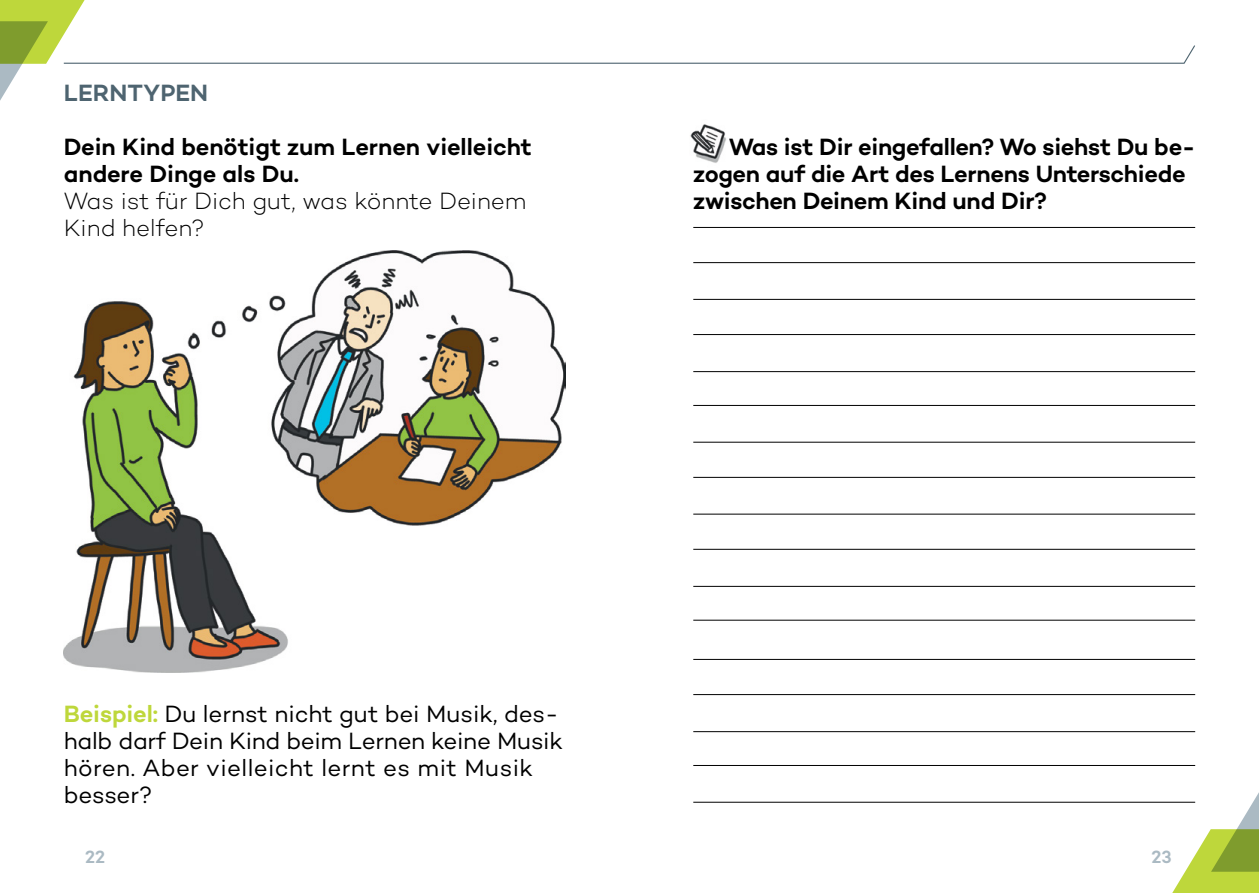
<style>
.page{position:relative;width:1259px;height:893px;background:#fff}
.page>*{position:absolute;margin:0;border:0;box-sizing:border-box;transform-origin:0 0}
.t1{font:600 24px/27px "Campton";letter-spacing:-.01em;color:#000}
.t2{font:24px/27px "Campton";letter-spacing:-.005em;color:#000}
.t3{font:300 24px/27px "Campton";letter-spacing:-.01em;color:#000}
.t4{font:600 24px "Campton";color:#4e6470}
.t5{font:600 18px "Campton";color:#abbac3}
.s1{font-weight:600;color:#bed73b}
</style>
<div class="page">
<svg style="left:1091px;top:792px;width:168px;height:101px"></svg>
<svg style="left:0;top:0;width:1195px;height:101px"></svg>
<img style="left:64px;top:251px;width:502px;height:422px">
<hr style="left:693px;top:586px;width:502px;height:1px;background:#000">
<hr style="left:693px;top:620px;width:502px;height:1px;background:#000">
<hr style="left:693px;top:227px;width:502px;height:1px;background:#000">
<hr style="left:693px;top:262px;width:502px;height:1px;background:#000">
<hr style="left:693px;top:299px;width:502px;height:1px;background:#000">
<hr style="left:693px;top:334px;width:502px;height:1px;background:#000">
<hr style="left:693px;top:371px;width:502px;height:1px;background:#000">
<hr style="left:693px;top:405px;width:502px;height:1px;background:#000">
<hr style="left:693px;top:442px;width:502px;height:1px;background:#000">
<hr style="left:693px;top:477px;width:502px;height:1px;background:#000">
<hr style="left:693px;top:514px;width:502px;height:1px;background:#000">
<hr style="left:693px;top:549px;width:502px;height:1px;background:#000">
<hr style="left:693px;top:731px;width:502px;height:1px;background:#000">
<hr style="left:693px;top:765px;width:502px;height:1px;background:#000">
<hr style="left:693px;top:659px;width:502px;height:1px;background:#000">
<hr style="left:693px;top:694px;width:502px;height:1px;background:#000">
<hr style="left:693px;top:802px;width:502px;height:1px;background:#000">
<img style="left:690px;top:124px;width:37px;height:39px">
<p class="t4" style="left:64px;top:78px;width:31px">LERNT</p>
<p class="t4" style="left:143px;top:78px;width:48px">YPEN</p>
<p class="t1" style="left:64px;top:133px;width:469px">Dein Kind benötigt zum Lernen vielleicht andere Dinge als Du.</p>
<p class="t3" style="left:64px;top:187px;width:464px">Was ist für Dich gut, was könnte Deinem<br>Kind helfen?</p>
<p class="t1" style="left:693px;top:133px;width:503px;text-indent:35px">Was ist Dir eingefallen? Wo siehst Du be&shy;zogen auf die Art des Lernens Unterschiede zwischen Deinem Kind und Dir?</p>
<p class="t2" style="left:64px;top:700px;width:500px"><span class="s1">Beispiel:</span> Du lernst nicht gut bei M usik, des&shy;halb darf Dein Kind beim Lernen keine Musik hören. Aber vielleicht lernt es mit Musik besser?</p>
<p class="t5" style="left:85px;top:845px;width:22px">22</p>
<p class="t5" style="left:1151px;top:845px;width:22px">23</p>
</div>
